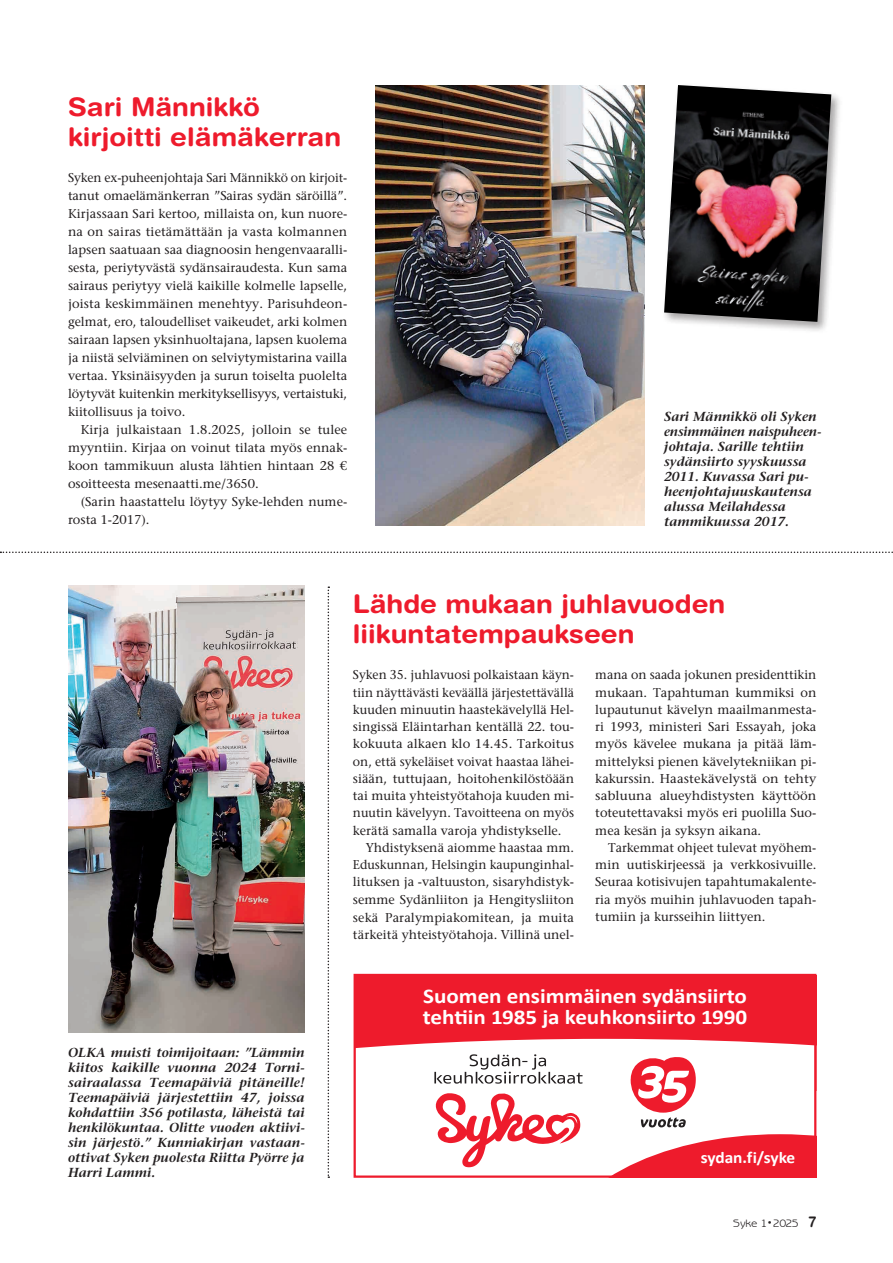
<style>
.page{position:relative;width:893px;height:1263px;background:#fff}
.page>*{position:absolute;margin:0;border:0;box-sizing:border-box;transform-origin:0 0}
.t1{font:700 25.65px/30px "Helvetica Rounded LT Std";color:#ee1b2c;scale:1.07 1}
.t2{font:700 21px/21.8px "Calibri";color:#fff;scale:1.1 1}
.t3{font:700 16.5px "Calibri";letter-spacing:-.005em;color:#fff;scale:1.05 1}
.t4{font:italic 600 13.05px/15px "Stone Serif Std";color:#231f20;text-align:justify}
.t5{font:500 12.75px/18px "Stone Serif Std";color:#231f20;text-align:justify}
.t6{font:500 12.75px "Stone Serif Std";color:#231f20;scale:.96 1}
.t7{font:10.8px "Benguiat Gothic Std";letter-spacing:-.025em;color:#231f20;scale:1.05 1}
.s1{font-size:7.5px}
.s2{font-family:"Helvetica Rounded LT Std";font-weight:700;font-size:15px}
</style>
<div class="page">
<div style="left:355px;top:975px;width:461px;height:116px;background:#ee1b2c"></div>
<svg style="left:327px;top:1039px;width:486px;height:139px"></svg>
<svg style="left:0;top:551px;width:893px;height:2px"></svg>
<img style="left:376px;top:85px;width:269px;height:440px">
<img style="left:68px;top:585px;width:237px;height:447px">
<svg style="left:328px;top:586px;width:1px;height:592px"></svg>
<div style="left:354px;top:974px;width:462px;height:204px;border:2px solid #ee1b2c"></div>
<svg style="left:433px;top:1054px;width:383px;height:124px"></svg>
<div style="left:662px;top:83px;width:181px;height:250px;background:#231f20;opacity:.4"></div>
<img style="left:664px;top:85px;width:167px;height:237px">
<h1 class="t1" style="left:68px;top:91px;width:257px">Sari Männikkö kirjoitti elämäkerran</h1>
<p class="t5" style="left:68px;top:169px;width:281px">Syken ex-puheenjohtaja Sari Männikkö on kirjoit&shy;tanut omaelämänkerran ”Sairas sydän säröillä”.<br>Kirjassaan Sari kertoo, millaista on, kun nuore&shy;na on sairas tietämättään ja vasta kolmannen lapsen saatuaan saa diagnoosin hengenvaaralli&shy;sesta, periytyvästä sydänsairaudesta. Kun sama sairaus periytyy vielä kaikille kolmelle lapselle, joista keskimmäinen menehtyy. Parisuhdeon&shy;gelmat, ero, taloudelliset vaikeudet, arki kolmen sairaan lapsen yksinhuoltajana, lapsen kuolema ja niistä selviäminen on selviytymistarina vailla vertaa. Yksinäisyyden ja surun toiselta puolelta löytyvät kuitenkin merkityksellisyys, vertaistuki, kiitollisuus ja toivo.</p>
<p class="t5" style="left:68px;top:421px;width:281px;text-indent:13px">Kirja julkaistaan 1.8.2025, jolloin se tulee myyntiin. Kirjaa on voinut tilata myös ennak&shy;koon tammikuun alusta lähtien hintaan 28 € osoitteesta mesenaatti.me/3650.</p>
<p class="t5" style="left:68px;top:493px;width:281px;text-indent:13px">(Sarin haastattelu löytyy Syke-lehden nume&shy;rosta 1-2017).</p>
<p class="t4" style="left:664px;top:409px;width:159px;text-align:left">Sari Männikkö oli Syken ensimmäinen naispuheen&shy;johtaja. Sarille tehtiin sydänsiirto syyskuussa<br>2011. Kuvassa Sari pu&shy;heenjohtajuuskautensa alussa Meilahdessa tammikuussa 2017.</p>
<h1 class="t1" style="left:353px;top:588px;width:350px">Lähde mukaan juhlavuoden liikuntatempaukseen</h1>
<p class="t6" style="left:353px;top:667px;width:232px">Syken 35. juhlavuosi polkaistaan käyn-</p>
<p class="t6" style="left:353px;top:685px;width:232px">tiin näyttävästi keväällä järjestettävällä</p>
<p class="t5" style="left:353px;top:700px;width:223px">kuuden minuutin haastekävelyllä Hel-</p>
<p class="t5" style="left:353px;top:718px;width:223px">singissä Eläintarhan kentällä 22. tou-</p>
<p class="t5" style="left:353px;top:735px;width:223px">kokuuta alkaen klo 14.45. Tarkoitus</p>
<p class="t5" style="left:353px;top:752px;width:223px">on, että sykeläiset voivat haastaa lähei-</p>
<p class="t5" style="left:353px;top:769px;width:223px">siään, tuttujaan, hoitohenkilöstöään</p>
<p class="t5" style="left:353px;top:787px;width:223px">tai muita yhteistyötahoja kuuden mi-</p>
<p class="t5" style="left:353px;top:804px;width:223px">nuutin kävelyyn. Tavoitteena on myös</p>
<p class="t5" style="left:353px;top:821px;width:210px">kerätä samalla varoja yhdistykselle.</p>
<p class="t5" style="left:366px;top:838px;width:210px">Yhdistyksenä aiomme haastaa mm.</p>
<p class="t6" style="left:353px;top:857px;width:232px">Eduskunnan, Helsingin kaupunginhal-</p>
<p class="t5" style="left:353px;top:873px;width:223px">lituksen ja -valtuuston, sisaryhdistyk-</p>
<p class="t5" style="left:353px;top:890px;width:223px">semme Sydänliiton ja Hengitysliiton</p>
<p class="t5" style="left:353px;top:908px;width:223px">sekä Paralympiakomitean, ja muita</p>
<p class="t5" style="left:353px;top:925px;width:223px">tärkeitä yhteistyötahoja. Villinä unel-</p>
<p class="t5" style="left:595px;top:666px;width:223px;line-height:17.2px">mana on saada jokunen presidenttikin mukaan. Tapahtuman kummiksi on lupautunut kävelyn maailmanmesta&shy;ri 1993, ministeri Sari Essayah, joka myös kävelee mukana ja pitää läm&shy;mittelyksi pienen kävelytekniikan pi&shy;kakurssin. Haastekävelystä on tehty sabluuna alueyhdistysten käyttöön toteutettavaksi myös eri puolilla Suo&shy;mea kesän ja syksyn aikana.</p>
<p class="t5" style="left:595px;top:839px;width:223px;line-height:17.2px;text-indent:13px">Tarkemmat ohjeet tulevat myöhem&shy;min uutiskirjeessä ja verkkosivuille.<br>Seuraa kotisivujen tapahtumakalente&shy;ria myös muihin juhlavuoden tapah&shy;tumiin ja kursseihin liittyen.</p>
<p class="t4" style="left:68px;top:1045px;width:238px">OLKA muisti toimijoitaan: ”Lämmin kiitos kaikille vuonna 2024 Torni&shy;sairaalassa Teemapäiviä pitäneille!<br>Teemapäiviä järjestettiin 47, joissa kohdattiin 356 potilasta, läheistä tai henkilökuntaa. Olitte vuoden aktiivi&shy;sin järjestö.” Kunniakirjan vastaan&shy;ottivat Syken puolesta Riitta Pyörre ja Harri Lammi.</p>
<h2 class="t2" style="left:423px;top:984px;width:296px">Suomen ensimmäinen sydänsiirto tehtiin 1985 ja keuhkonsiirto 1990</h2>
<p class="t3" style="left:701px;top:1146px;width:92px">sydan.fi/syke</p>
<p class="t7" style="left:733px;top:1217px;width:81px">Syke 1<span class="s1">•</span> 2025 <span class="s2">7</span></p>
</div>
